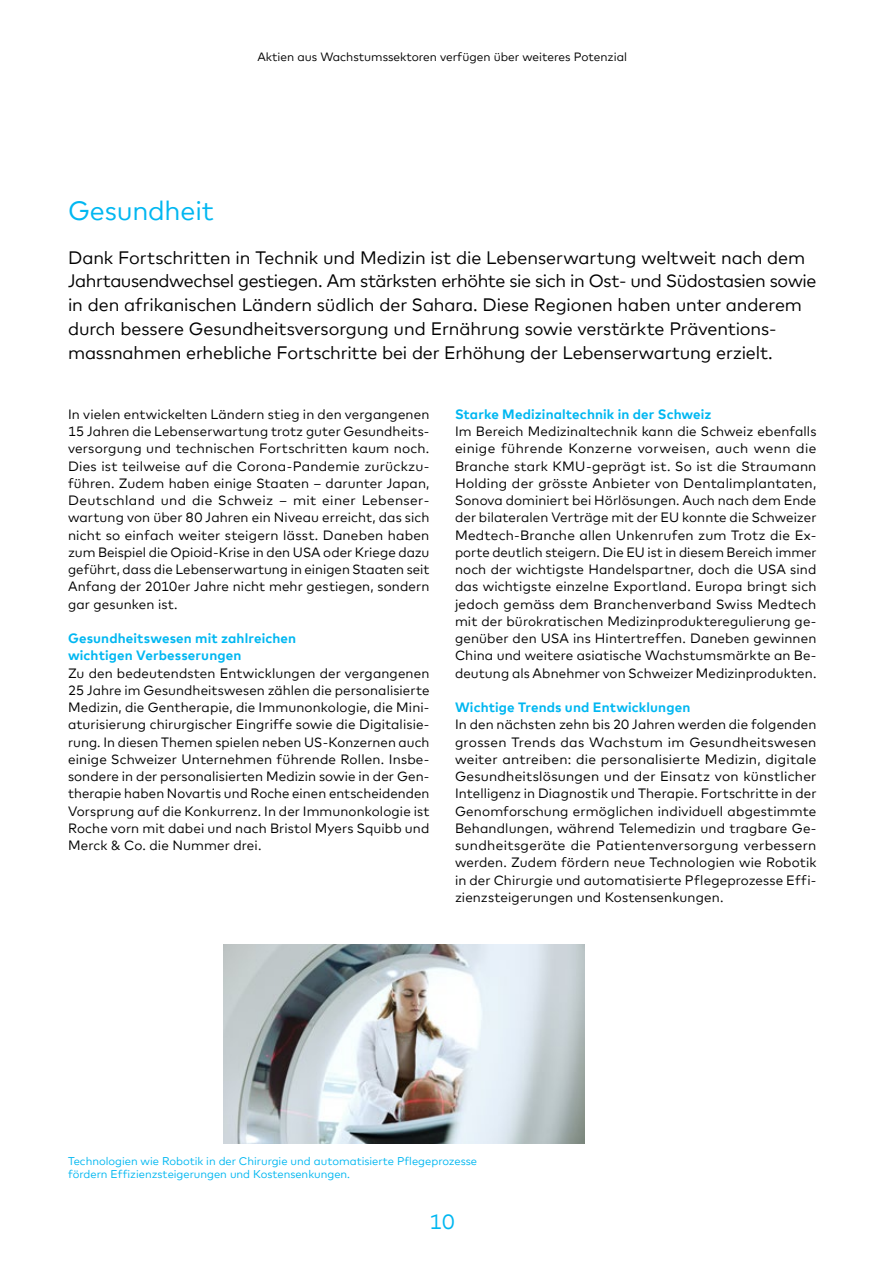
<style>
.page{position:relative;width:893px;height:1263px;background:#fff}
.page>*{position:absolute;margin:0;border:0;box-sizing:border-box;transform-origin:0 0}
.t1{font:27px "Cler Mark Text";letter-spacing:-.01em;color:#00b7f1}
.t2{font:21px "Cler Mark Text";color:#00b7f1}
.t3{font:18px/24px "Cler Mark Text";letter-spacing:-.005em;color:#000}
.t4{font:13.5px/17.2px "Cler Mark Text";letter-spacing:.01em;color:#000;text-align:justify}
.t5{font:700 13.5px/17.2px "Cler Mark Text";letter-spacing:.01em;color:#00b7f1}
.t6{font:12px "Cler Mark Text";color:#000}
.t7{font:11.25px/13.5px "Cler Mark Text";color:#00b7f1}
</style>
<div class="page">
<img style="left:223px;top:944px;width:362px;height:200px">
<p class="t6" style="left:257px;top:47px;width:371px">Aktien aus Wachstumssektoren verfügen über weiteres Potenzial</p>
<h1 class="t1" style="left:68px;top:190px;width:147px">Gesundheit</h1>
<p class="t3" style="left:68px;top:244px;width:750px">Dank Fortschritten in Technik und Medizin ist die Lebenserwartung weltweit nach dem Jahrtausendwechsel gestiegen. Am stärksten erhöhte sie sich in Ost- und Südostasien sowie in den afrikanischen Ländern südlich der Sahara. Diese Regionen haben unter anderem durch bessere Gesundheitsversorgung und Ernährung sowie verstärkte Präventions&shy;massnahmen erhebliche Fortschritte bei der Erhöhung der Lebenserwartung erzielt.</p>
<p class="t4" style="left:68px;top:404px;width:363px;text-align:left">In vielen entwickelten Ländern stieg in den vergangenen 15 Jahren die Lebenserwartung trotz guter Gesundheits&shy;versorgung und technischen Fortschritten kaum noch.<br>Dies ist teilweise auf die Corona-Pandemie zurückzu&shy;führen. Zudem haben einige Staaten – darunter Japan, Deutschland und die Schweiz – mit einer Lebenser&shy;wartung von über 80 Jahren ein Niveau erreicht, das sich nicht so einfach weiter steigern lässt. Daneben haben zum Beispiel die Opioid-Krise in den USA oder Kriege dazu geführt, dass die Lebenserwartung in einigen Staaten seit Anfang der 2010er Jahre nicht mehr gestiegen, sondern gar gesunken ist.</p>
<p class="t5" style="left:68px;top:628px;width:230px">Gesundheitswesen mit zahlreichen wichtigen Verbesserungen</p>
<p class="t4" style="left:68px;top:663px;width:363px">Zu den bedeutendsten Entwicklungen der vergangenen 25 Jahre im Gesundheitswesen zählen die personalisierte Medizin, die Gentherapie, die Immunonkologie, die Mini&shy;aturisierung chirurgischer Eingriffe sowie die Digitalisie&shy;rung. In diesen Themen spielen neben US-Konzernen auch einige Schweizer Unternehmen führende Rollen. Insbe&shy;sondere in der personalisierten Medizin sowie in der Gen&shy;therapie haben Novartis und Roche einen entscheidenden Vorsprung auf die Konkurrenz. In der Immunonkologie ist Roche vorn mit dabei und nach Bristol Myers Squibb und Merck &amp; Co. die Nummer drei.</p>
<p class="t5" style="left:455px;top:404px;width:258px">Starke Medizinaltechnik in der Schweiz</p>
<p class="t4" style="left:455px;top:422px;width:363px">Im Bereich Medizinaltechnik kann die Schweiz ebenfalls einige führende Konzerne vorweisen, auch wenn die Branche stark KMU-geprägt ist. So ist die Straumann Holding der grösste Anbieter von Dentalimplantaten, Sonova dominiert bei Hörlösungen. Auch nach dem Ende der bilateralen Verträge mit der EU konnte die Schweizer Medtech-Branche allen Unkenrufen zum Trotz die Ex&shy;porte deutlich steigern. Die EU ist in diesem Bereich immer noch der wichtigste Handelspartner, doch die USA sind das wichtigste einzelne Exportland. Europa bringt sich jedoch gemäss dem Branchenverband Swiss Medtech mit der bürokratischen Medizinprodukteregulierung ge&shy;genüber den USA ins Hintertreffen. Daneben gewinnen China und weitere asiatische Wachstumsmärkte an Be&shy;deutung als Abnehmer von Schweizer Medizinprodukten.</p>
<p class="t5" style="left:455px;top:697px;width:237px">Wichtige Trends und Entwicklungen</p>
<p class="t4" style="left:455px;top:715px;width:363px">In den nächsten zehn bis 20 Jahren werden die folgenden grossen Trends das Wachstum im Gesundheitswesen weiter antreiben: die personalisierte Medizin, digitale Gesundheitslösungen und der Einsatz von künstlicher Intelligenz in Diagnostik und Therapie. Fortschritte in der Genomforschung ermöglichen individuell abgestimmte Behandlungen, während Telemedizin und tragbare Ge&shy;sundheitsgeräte die Patientenversorgung verbessern werden. Zudem fördern neue Technologien wie Robotik in der Chirurgie und automatisierte Pflegeprozesse Effi&shy;zienzsteigerungen und Kostensenkungen.</p>
<p class="t7" style="left:68px;top:1153px;width:411px">Technologien wie Robotik in der Chirurgie und automatisierte Pflegeprozesse fördern Effizienzsteigerungen und Kostensenkungen.</p>
<h2 class="t2" style="left:430px;top:1206px;width:27px">10</h2>
</div>
